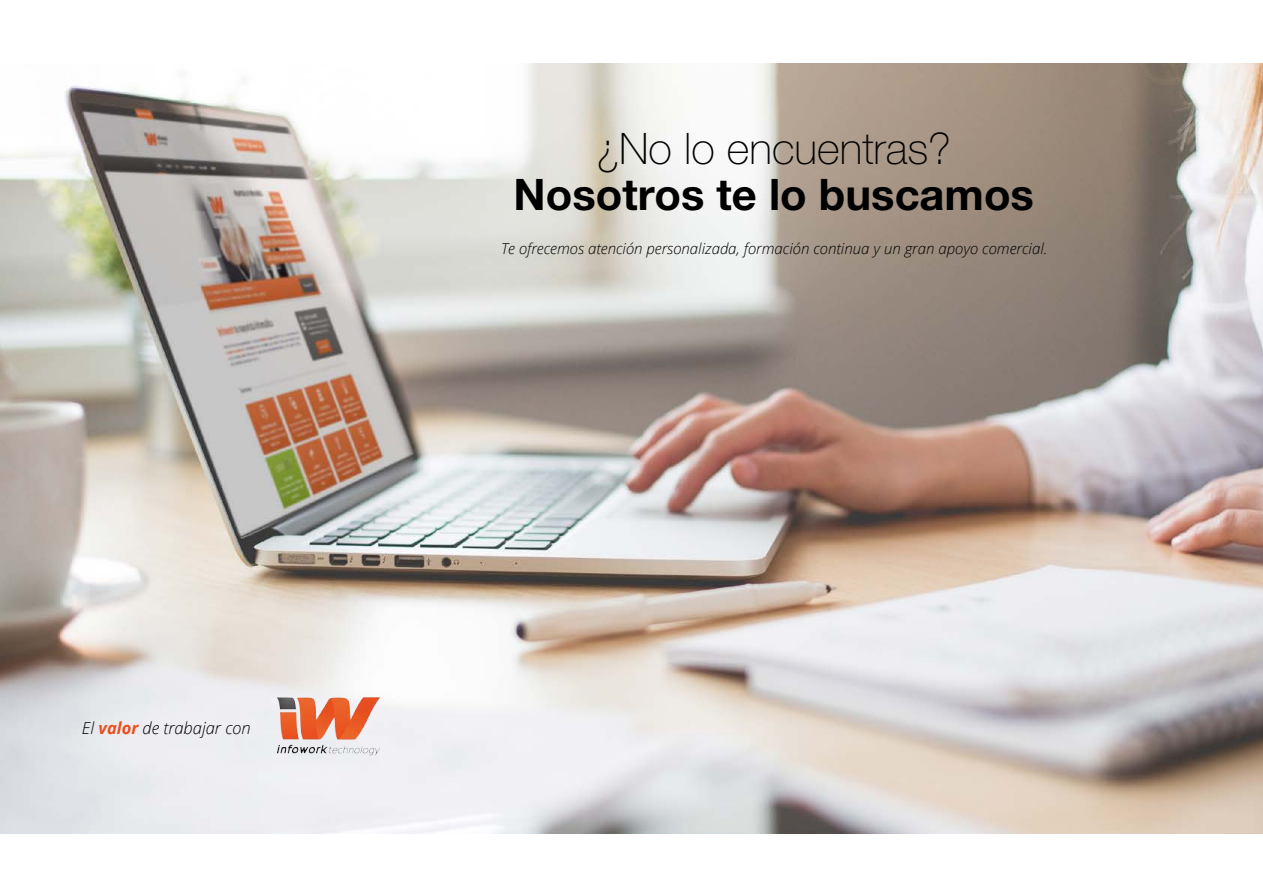
<style>
.page{position:relative;width:1263px;height:893px;background:#fff}
.page>*{position:absolute;margin:0;border:0;box-sizing:border-box;transform-origin:0 0}
.t1{font:700 43.5px "Helvetica Neue LT Pro";color:#000}
.t2{font:100 43.5px "Helvetica Neue LT Pro";color:#000}
.t3{font:italic 300 16.5px "Open Sans";color:#000}
.t4{font:italic 300 15px "Open Sans";color:#000}
.s1{font-weight:700;color:#e94e1f}
</style>
<div class="page">
<img style="left:0;top:64px;width:1263px;height:769px">
<img style="left:268px;top:689px;width:117px;height:73px">
<p class="t3" style="left:82px;top:717px;width:170px">El <span class="s1">valor</span> de trabajar con</p>
<h1 class="t2" style="left:596px;top:123px;width:356px">¿No lo encuentras?</h1>
<h1 class="t1" style="left:514px;top:168px;width:522px">Nosotros te lo buscamos</h1>
<p class="t4" style="left:501px;top:238px;width:548px">Te ofrecemos atención personalizada, formación continua y un gran apoyo comercial.</p>
</div>
